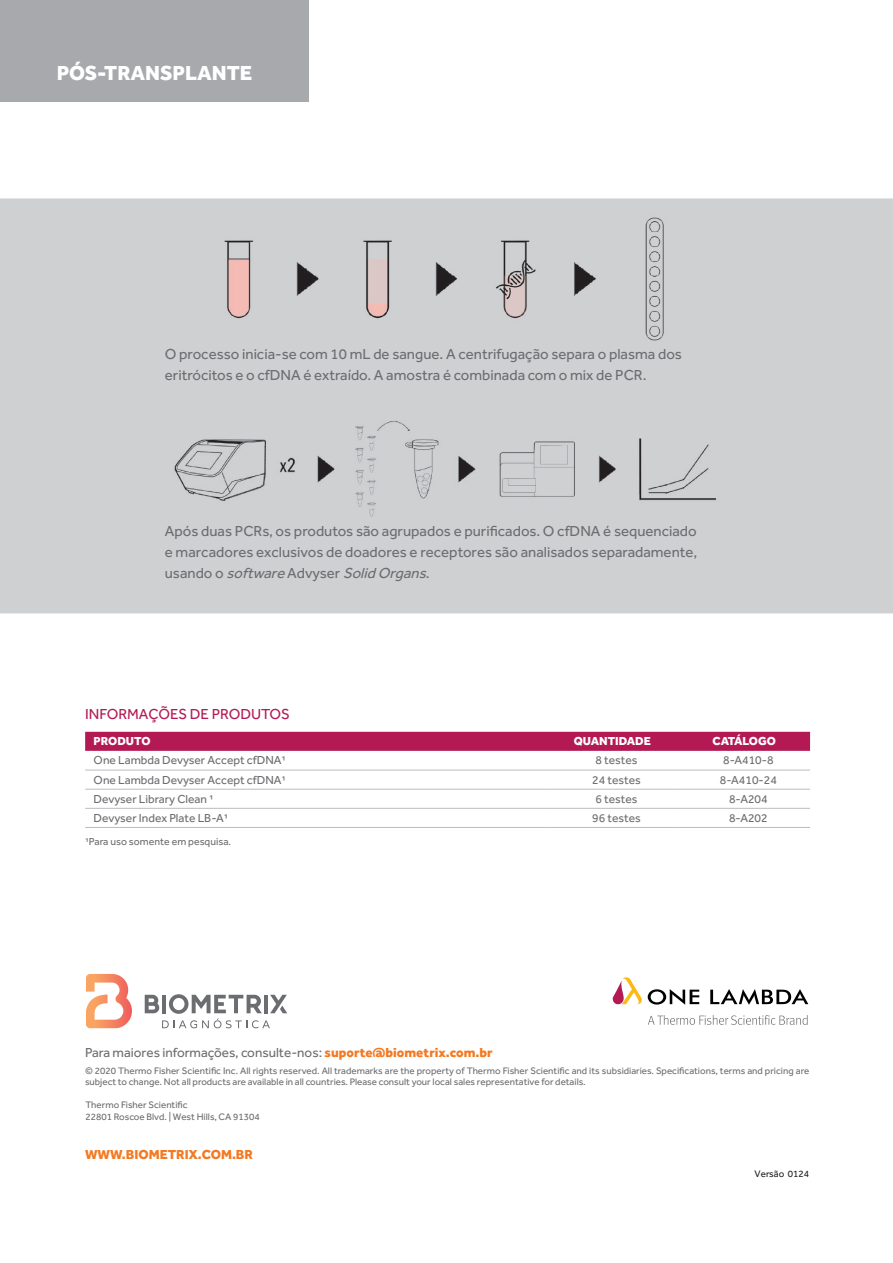
<style>
.page{position:relative;width:893px;height:1263px;background:#fff}
.page>*{position:absolute;margin:0;border:0;box-sizing:border-box;transform-origin:0 0}
.t1{font:800 21px "Effra";color:#fff}
.t2{font:15px/21px "Effra";color:#6c6d70}
.t3{font:15px "Effra";color:#b31a54}
.t4{font:13.5px "Effra";color:#6c6d70}
.t5{font:800 13.5px "Effra";color:#f47921}
.t6{font:12px "Effra";color:#6c6d70}
.t7{font:800 12px "Effra";color:#fff}
.t8{font:10.5px "Effra";color:#6c6d70}
.t9{font:9.75px/11.7px "Effra";color:#6c6d70}
.t10{font:9.75px "Effra";color:#231f20}
.s1{font-style:italic}
.s2{font-weight:800;color:#f47921}
</style>
<div class="page">
<div style="left:85px;top:732px;width:725px;height:19px;background:#b31a54"></div>
<svg style="left:85px;top:769px;width:725px;height:39px"></svg>
<hr style="left:85px;top:770px;width:461px;height:1px;background:#bcbdc0">
<hr style="left:546px;top:770px;width:132px;height:1px;background:#bcbdc0">
<hr style="left:678px;top:770px;width:132px;height:1px;background:#bcbdc0">
<hr style="left:85px;top:789px;width:461px;height:1px;background:#bcbdc0">
<hr style="left:546px;top:789px;width:132px;height:1px;background:#bcbdc0">
<hr style="left:678px;top:789px;width:132px;height:1px;background:#bcbdc0">
<hr style="left:85px;top:808px;width:461px;height:1px;background:#bcbdc0">
<hr style="left:546px;top:808px;width:132px;height:1px;background:#bcbdc0">
<hr style="left:678px;top:808px;width:132px;height:1px;background:#bcbdc0">
<hr style="left:85px;top:827px;width:461px;height:1px;background:#bcbdc0">
<hr style="left:546px;top:827px;width:132px;height:1px;background:#bcbdc0">
<hr style="left:678px;top:827px;width:132px;height:1px;background:#bcbdc0">
<div style="left:0;top:0;width:308px;height:101px;background:#a8a9ad"></div>
<svg style="left:710px;top:989px;width:98px;height:16px"></svg>
<svg style="left:613px;top:977px;width:86px;height:28px"></svg>
<svg style="left:648px;top:1015px;width:160px;height:10px"></svg>
<svg style="left:86px;top:974px;width:46px;height:54px"></svg>
<svg style="left:145px;top:994px;width:142px;height:34px"></svg>
<div style="left:0;top:198px;width:893px;height:415px;background:#cfd0d2"></div>
<img style="left:206px;top:203px;width:481px;height:145px">
<img style="left:165px;top:417px;width:563px;height:106px">
<h1 class="t1" style="left:57px;top:60px;width:197px">PÓS-TRANSPLANTE</h1>
<h2 class="t2" style="left:165px;top:343px;width:519px">O processo inicia-se com 10 mL de sangue. A centrifugação separa o plasma dos eritrócitos e o cfDNA é extraído. A amostra é combinada com o mix de PCR.</h2>
<h2 class="t2" style="left:165px;top:521px;width:534px;text-align:justify">Após duas PCRs, os produtos são agrupados e purificados. O cfDNA é sequenciado e marcadores exclusivos de doadores e receptores são analisados separadamente, u s a n d o o <span class="s1">software</span> A d vy s e r <span class="s1">Solid Organs</span>.</h2>
<h2 class="t3" style="left:85px;top:706px;width:206px">INFORMAÇÕES DE PRODUTOS</h2>
<p class="t7" style="left:94px;top:734px;width:58px">PRODUTO</p>
<p class="t7" style="left:574px;top:734px;width:79px">QUANTIDADE</p>
<p class="t7" style="left:712px;top:734px;width:65px">CATÁLOGO</p>
<p class="t6" style="left:94px;top:753px;width:194px">One Lambda Devyser Accept cfDNA¹</p>
<p class="t6" style="left:595px;top:753px;width:44px">8 testes</p>
<p class="t6" style="left:723px;top:753px;width:52px">8-A410-8</p>
<p class="t6" style="left:94px;top:773px;width:194px">One Lambda Devyser Accept cfDNA¹</p>
<p class="t6" style="left:592px;top:773px;width:50px">24 testes</p>
<p class="t6" style="left:720px;top:773px;width:58px">8-A410-24</p>
<p class="t6" style="left:94px;top:792px;width:121px">Devyser Library Clean ¹</p>
<p class="t6" style="left:595px;top:792px;width:44px">6 testes</p>
<p class="t6" style="left:729px;top:792px;width:40px">8-A204</p>
<p class="t6" style="left:94px;top:811px;width:136px">Devyser Index Plate LB-A¹</p>
<p class="t6" style="left:592px;top:811px;width:50px">96 testes</p>
<p class="t6" style="left:729px;top:811px;width:40px">8-A202</p>
<p class="t8" style="left:85px;top:835px;width:148px">¹Para uso somente em pesquisa.</p>
<h3 class="t4" style="left:85px;top:1044px;width:409px">Para maiores informações, consulte-nos: <span class="s2">suporte@biometrix.com.br</span></h3>
<p class="t9" style="left:85px;top:1064px;width:726px">© 2020 Thermo Fisher Scientific Inc. All rights reserved. All trademarks are the property of Thermo Fisher Scientific and its subsidiaries. Specifications, terms and pricing are subject to change. Not all products are available in all countries. Please consult your local sales representative for details.</p>
<p class="t9" style="left:85px;top:1099px;width:176px">Thermo Fisher Scientific<br>22801 Roscoe Blvd. | West Hills, CA 91304</p>
<h3 class="t5" style="left:85px;top:1146px;width:169px">WWW.BIOMETRIX.COM.BR</h3>
<p class="t10" style="left:755px;top:1168px;width:56px">Versão 0124</p>
</div>
